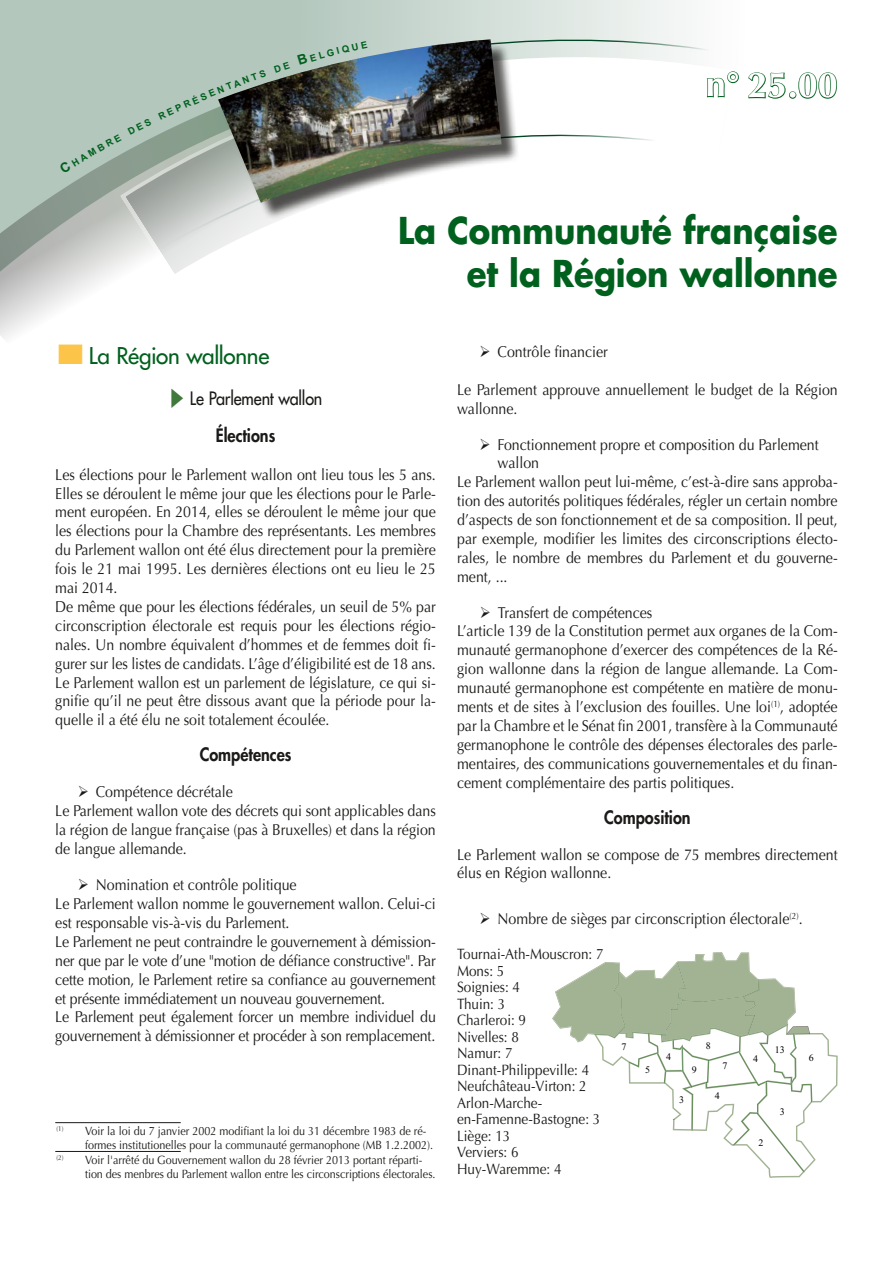
<style>
.page{position:relative;width:893px;height:1263px;background:#fff}
.page>*{position:absolute;margin:0;border:0;box-sizing:border-box;transform-origin:0 0}
.t1{font:700 36px/43.2px "Futura Std";color:#00601d;text-align:right;scale:.9 1}
.t2{font:700 36px "Optima LT Std";color:#fff}
.t3{font:500 22.5px "Futura Std";letter-spacing:-.015em;color:#00601d}
.t4{font:800 18px "Futura Std";color:#1b1a18;scale:.9 1}
.t5{font:500 18px "Futura Std";letter-spacing:-.01em;color:#1b1a18;scale:.9 1}
.t6{font:15.75px/18.9px "Optima LT Std";color:#1b1a18;scale:.9 1}
.t7{font:15px/16.5px "Optima LT Std";color:#1b1a18;scale:.9 1}
.t8{font:12px "Optima LT Std";color:#1b1a18;scale:.9 1}
.t9{font:10.05px "Times New Roman";color:#000}
</style>
<div class="page">
<svg style="left:0;top:0;width:797px;height:100px;fill:#b3c7bd"></svg>
<div style="left:0;top:100px;width:118px;height:45px;background:#b3c7bd"></div>
<svg style="left:0;top:145px;width:118px;height:194px"></svg>
<svg style="left:118px;top:87px;width:161px;height:187px"></svg>
<svg style="left:477px;top:36px;width:263px;height:105px"></svg>
<div style="left:221px;top:42px;width:299px;height:178px;background:#1b1a18;opacity:.75"></div>
<img style="left:218px;top:39px;width:284px;height:164px">
<svg style="left:747px;top:72px;width:39px;height:27px"></svg>
<div style="left:789px;top:91px;width:7px;height:8px;border:2px solid #00601d;border-radius:50%"></div>
<svg style="left:798px;top:72px;width:40px;height:27px"></svg>
<svg style="left:552px;top:952px;width:286px;height:226px"></svg>
<hr style="left:55px;top:1122px;width:126px;height:1px;background:#1b1a18">
<hr style="left:55px;top:1151px;width:126px;height:1px;background:#1b1a18">
<svg style="left:59px;top:118px;width:93px;height:56px;background:#a9bdb2"></svg>
<svg style="left:158px;top:70px;width:108px;height:50px;background:#8d9d95"></svg>
<svg style="left:274px;top:62px;width:16px;height:11px"></svg>
<svg style="left:297px;top:41px;width:71px;height:24px;background:#aec2bc"></svg>
<h1 class="t2" style="left:706px;top:64px;width:133px">n° 25.00</h1>
<h1 class="t1" style="left:398px;top:208px;width:490px">La Communauté française et la Région wallonne</h1>
<h2 class="t3" style="left:89px;top:342px;width:182px">La Région wallonne</h2>
<p class="t5" style="left:190px;top:387px;width:149px">Le Parlement wallon</p>
<p class="t4" style="left:216px;top:424px;width:68px">Élections</p>
<p class="t6" style="left:55px;top:465px;width:424px">Les élections pour le Parlement wallon ont lieu tous les 5 ans.<br>Elles se déroulent le même jour que les élections pour le Parle&shy;ment européen. En 2014, elles se déroulent le même jour que les élections pour la Chambre des représentants. Les membres du Parlement wallon ont été élus directement pour la première fois le 21 mai 1995. Les dernières élections ont eu lieu le 25 mai 2014.<br>De même que pour les élections fédérales, un seuil de 5% par circonscription électorale est requis pour les élections régio&shy;nales. Un nombre équivalent d’hommes et de femmes doit fi&shy;gurer sur les listes de candidats. L’âge d’éligibilité est de 18 ans.<br>Le Parlement wallon est un parlement de législature, ce qui si&shy;gnifie qu’il ne peut être dissous avant que la période pour la&shy;quelle il a été élu ne soit totalement écoulée.</p>
<p class="t4" style="left:200px;top:743px;width:103px">Compétences</p>
<p class="t6" style="left:55px;top:783px;width:424px;text-indent:22px">➢ Compétence décrétale<br>Le Parlement wallon vote des décrets qui sont applicables dans la région de langue française (pas à Bruxelles) et dans la région de langue allemande.</p>
<p class="t6" style="left:55px;top:875px;width:424px;text-indent:22px">➢ Nomination et contrôle politique<br>Le Parlement wallon nomme le gouvernement wallon. Celui-ci est responsable vis-à-vis du Parlement.<br>Le Parlement ne peut contraindre le gouvernement à démission&shy;ner que par le vote d’une "motion de défiance constructive". Par cette motion, le Parlement retire sa confiance au gouvernement et présente immédiatement un nouveau gouvernement.<br>Le Parlement peut également forcer un membre individuel du gouvernement à démissionner et procéder à son remplacement.</p>
<p class="t8" style="left:57px;top:1124px;width:413px"><sup>(1)</sup> Voir la loi du 7 janvier 2002 modifiant la loi du 31 décembre 1983 de ré-</p>
<p class="t8" style="left:85px;top:1138px;width:388px">formes institutionelles pour la communauté germanophone (MB 1.2.2002).</p>
<p class="t8" style="left:57px;top:1152px;width:408px"><sup>(2)</sup> Voir l'arrêté du Gouvernement wallon du 28 février 2013 portant réparti-</p>
<p class="t8" style="left:85px;top:1167px;width:391px">tion des menbres du Parlement wallon entre les circonscriptions électorales.</p>
<p class="t6" style="left:480px;top:343px;width:144px">➢ Contrôle financier</p>
<p class="t6" style="left:457px;top:381px;width:424px">Le Parlement approuve annuellement le budget de la Région wallon ne.</p>
<p class="t6" style="left:480px;top:436px;width:378px">➢ Fonctionnement propre et composition du Parlement</p>
<p class="t6" style="left:498px;top:454px;width:48px">wallon</p>
<p class="t6" style="left:457px;top:472px;width:424px">Le Parlement wallon peut lui-même, c’est-à-dire sans approba-</p>
<p class="t6" style="left:457px;top:491px;width:424px">tion des autorités politiques fédérales, régler un certain nombre</p>
<p class="t6" style="left:457px;top:510px;width:424px">d’aspects de son fonctionne ment et de sa composi tion. Il peut,</p>
<p class="t6" style="left:457px;top:529px;width:424px">par exemple, modifier les limites des circonscrip tions électo-</p>
<p class="t6" style="left:457px;top:548px;width:424px">rales, le nombre de membres du Parlement et du gouverne-</p>
<p class="t6" style="left:457px;top:567px;width:58px">ment, ...</p>
<p class="t6" style="left:457px;top:603px;width:424px;text-indent:23px">➢ Transfert de compétences<br>L’article 139 de la Constitution permet aux organes de la Com&shy;munauté germanophone d’exercer des compétences de la Ré&shy;gion wallonne dans la région de langue allemande. La Com&shy;munauté germanophone est compétente en matière de monu&shy;ments et de sites à l’exclusion des fouilles. Une loi<sup>(1)</sup>, adoptée par la Chambre et le Sénat fin 2001, transfère à la Communauté germanophone le contrôle des dépenses électorales des parle&shy;mentaires, des communications gouvernementales et du finan&shy;cement complémentaire des partis politiques.</p>
<p class="t4" style="left:604px;top:806px;width:98px">Composition</p>
<p class="t6" style="left:457px;top:845px;width:424px;line-height:18px">Le Parlement wallon se compose de 75 membres directement élus en Région wallonne.</p>
<p class="t6" style="left:480px;top:909px;width:360px">➢ Nombre de sièges par circonscription électorale<sup>(2)</sup>.</p>
<p class="t7" style="left:457px;top:946px;width:164px">Tournai-Ath-Mouscron: 7<br>Mons: 5<br>Soignies: 4<br>Thuin: 3<br>Charleroi: 9<br>Nivelles: 8<br>Namur: 7<br>Dinant-Philippeville: 4<br>Neufchâteau-Virton: 2<br>Arlon-Marche&shy;en-Famenne-Bastogne: 3<br>Liège: 13<br>Verviers: 6<br>Huy-Waremme: 4</p>
<p class="t9" style="left:706px;top:1040px;width:6px">8</p>
<p class="t9" style="left:621px;top:1041px;width:6px">7</p>
<p class="t9" style="left:775px;top:1044px;width:11px">13</p>
<p class="t9" style="left:666px;top:1051px;width:6px">4</p>
<p class="t9" style="left:753px;top:1053px;width:6px">4</p>
<p class="t9" style="left:809px;top:1052px;width:6px">6</p>
<p class="t9" style="left:722px;top:1060px;width:6px">7</p>
<p class="t9" style="left:692px;top:1064px;width:6px">9</p>
<p class="t9" style="left:645px;top:1064px;width:6px">5</p>
<p class="t9" style="left:715px;top:1090px;width:6px">4</p>
<p class="t9" style="left:679px;top:1094px;width:6px">3</p>
<p class="t9" style="left:780px;top:1106px;width:6px">3</p>
<p class="t9" style="left:758px;top:1137px;width:6px">2</p>
</div>
